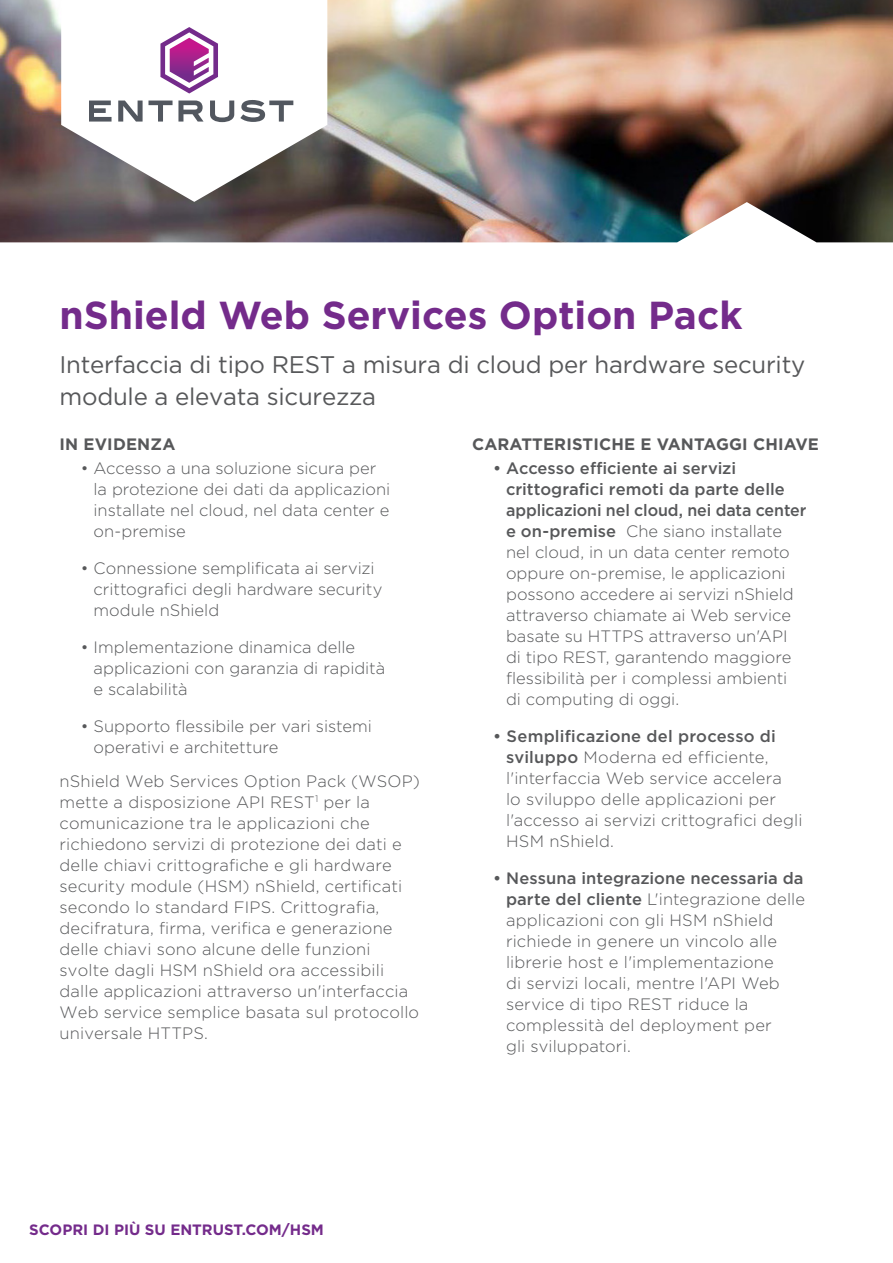
<style>
.page{position:relative;width:893px;height:1263px;background:#fff}
.page>*{position:absolute;margin:0;border:0;box-sizing:border-box;transform-origin:0 0}
._1_Title{font:700 39px "Gotham";color:#742b8b}
._2_Sub_Title{font:24px/31.5px "Gotham";letter-spacing:-.01em;color:#57585a}
._4_Body_Text{font:300 16.5px/21px "Gotham";letter-spacing:.005em;color:#57585a}
._3_Eyebrow{font:700 16.5px "Gotham";letter-spacing:.01em;color:#57585a}
.t1{font:700 15px "Gotham";color:#742b8b}
.s1{font-weight:500}
</style>
<div class="page">
<img style="left:0;top:0;width:893px;height:242px">
<p class="_1_Title" style="left:60px;top:289px;width:684px">nShield Web Services Option Pack</p>
<p class="_2_Sub_Title" style="left:60px;top:349px;width:747px">Interfaccia di tipo REST a misura di cloud per hardware security module a elevata sicurezza</p>
<p class="_3_Eyebrow" style="left:60px;top:433px;width:117px">IN EVIDENZA</p>
<p class="_4_Body_Text" style="left:94px;top:458px;width:298px;text-indent:-13px">• Accesso a una soluzione sicura per la protezione dei dati da applicazioni installate nel cloud, nel data center e on-premise</p>
<p class="_4_Body_Text" style="left:94px;top:558px;width:290px;text-indent:-13px">• Connessione semplificata ai servizi crittografici degli hardware security module nShield</p>
<p class="_4_Body_Text" style="left:94px;top:636px;width:293px;text-indent:-13px">• Implementazione dinamica delle applicazioni con garanzia di rapidità e scalabilità</p>
<p class="_4_Body_Text" style="left:94px;top:715px;width:280px;text-indent:-13px">• Supporto flessibile per vari sistemi operativi e architetture</p>
<p class="_4_Body_Text" style="left:60px;top:770px;width:362px">nShield Web Services Option Pack (WSOP) mette a disposizione API REST<sup>1</sup> per la comunicazione tra le applicazioni che richiedono servizi di protezione dei dati e delle chiavi crittografiche e gli hardware security module (HSM) nShield, certificati secondo lo standard FIPS. Crittografia, decifratura, firma, verifica e generazione delle chiavi sono alcune delle funzioni svolte dagli HSM nShield ora accessibili dalle applicazioni attraverso un'interfaccia Web service semplice basata sul protocollo universale HTTPS.</p>
<p class="_3_Eyebrow" style="left:472px;top:433px;width:348px">CARATTERISTICHE E VANTAGGI CHIAVE</p>
<p class="_4_Body_Text" style="left:506px;top:458px;width:302px;text-indent:-13px"><span class="s1">• Accesso efficiente ai servizi crittografici remoti da parte delle applicazioni nel cloud, nei data center e on-premise</span> Che siano installate nel cloud, in un data center remoto oppure on-premise, le applicazioni possono accedere ai servizi nShield attraverso chiamate ai Web service basate su HTTPS attraverso un'API di tipo REST, garantendo maggiore flessibilità per i complessi ambienti di computing di oggi.</p>
<p class="_4_Body_Text" style="left:506px;top:726px;width:298px;text-indent:-13px"><span class="s1">• Semplificazione del processo di sviluppo</span> Moderna ed efficiente, l'interfaccia Web service accelera<br>lo sviluppo delle applicazioni per l'accesso ai servizi crittografici degli<br>HSM nShield.</p>
<p class="_4_Body_Text" style="left:506px;top:867px;width:301px;text-indent:-13px"><span class="s1">• Nessuna integrazione necessaria da parte del cliente</span> L'integrazione delle applicazioni con gli HSM nShield richiede in genere un vincolo alle librerie host e l'implementazione<br>di servizi locali, mentre l'API Web service di tipo REST riduce la complessità del deployment per<br>gli sviluppatori.</p>
<p class="t1" style="left:29px;top:1219px;width:296px">SCOPRI DI PIÙ SU ENTRUST.COM/HSM</p>
</div>
